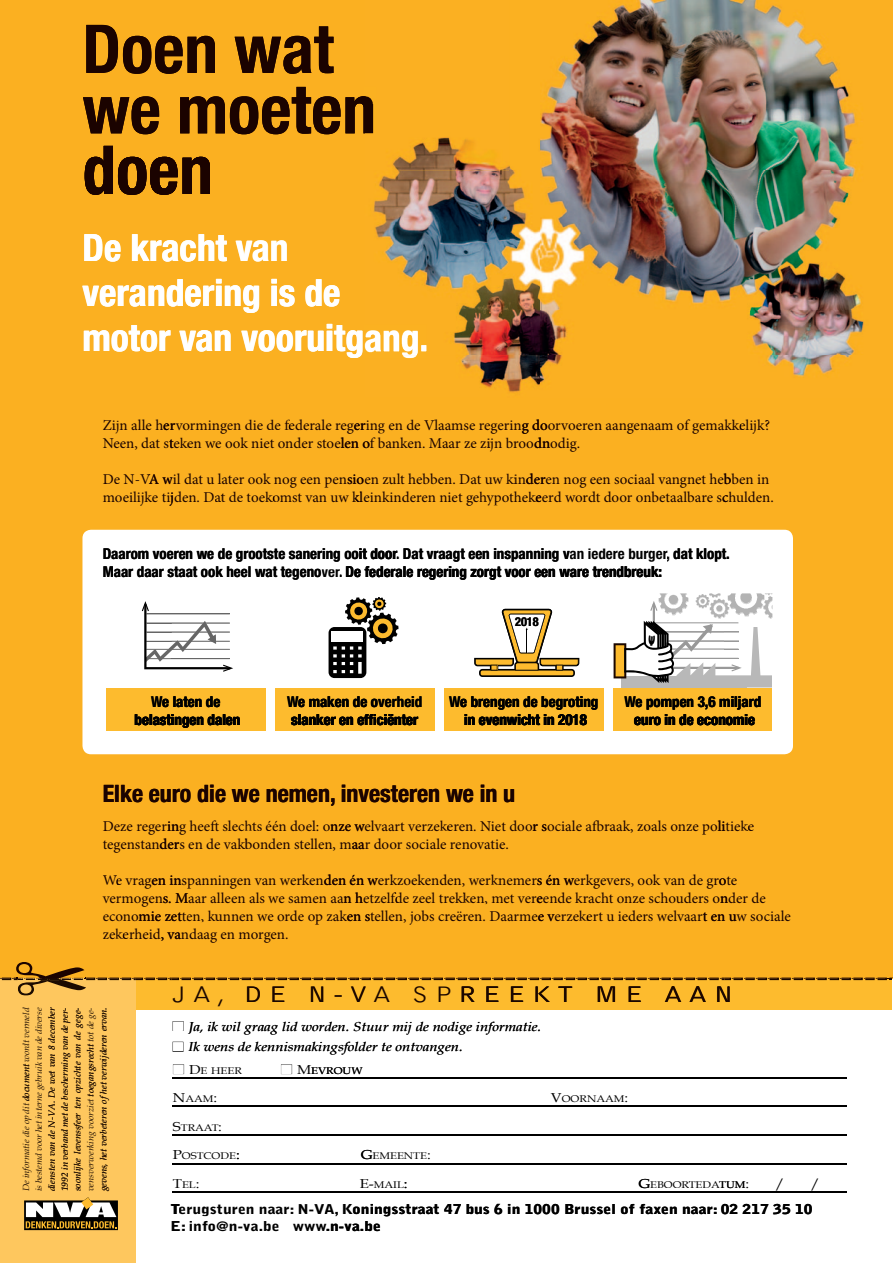
<style>
.page{position:relative;width:893px;height:1263px;background:#fff}
.page>*{position:absolute;margin:0;border:0;box-sizing:border-box;transform-origin:0 0}
.t1{font:700 condensed 67.2px "Helvetica Neue LT Std";color:#1b0300}
.t2{font:700 condensed 37.5px "Helvetica Neue LT Std";color:#fff}
.t3{font:700 condensed 24px "Helvetica Neue LT Std";color:#1b0300}
.t4{font:300 23.25px "Bell Gothic Std";letter-spacing:.25em;color:#1b0700;scale:1.16 1}
.t5{font:15px "Minion Pro";color:#1b0300}
.t6{font:700 condensed 15px "Helvetica Neue LT Std";color:#000}
.t7{font:900 13.65px "Bell Gothic Std";color:#000;scale:1.16 1}
.t8{font:italic 12.9px/20.7px "Book Antiqua";color:#000;scale:1.14 1}
.t9{font:12.9px "Book Antiqua";color:#000;scale:1.16 1}
.t10{font:700 condensed 12.3px "Helvetica Neue LT Std";color:#000}
.t11{font:9.75px "Book Antiqua";color:#000;scale:1.16 1}
.t12{font:italic 9px/12.9px "Book Antiqua";color:#1c0b00;text-align:justify;scale:1.05 1}
.s1{font-size:12.9px}
.s2{font-size:9.75px}
</style>
<div class="page">
<div style="left:0;top:0;width:892px;height:978px;background:#fbb021"></div>
<div style="left:82px;top:530px;width:711px;height:224px;background:#fff;border-radius:9px"></div>
<div style="left:127px;top:978px;width:765px;height:32px;background:#fdbb2e"></div>
<div style="left:0;top:978px;width:136px;height:285px;background:#fec75e"></div>
<svg style="left:24px;top:1197px;width:94px;height:33px;background:#8f8062"></svg>
<div style="left:275px;top:688px;width:159px;height:43px;background:#fdbb2e"></div>
<div style="left:329px;top:627px;width:37px;height:51px;background:#000;border-radius:6px"></div>
<svg style="left:332px;top:597px;width:66px;height:78px"></svg>
<div style="left:106px;top:688px;width:159px;height:43px;background:#fdbb2e"></div>
<div style="left:445px;top:688px;width:159px;height:43px;background:#fdbb2e"></div>
<div style="left:614px;top:688px;width:159px;height:43px;background:#fdbb2e"></div>
<svg style="left:474px;top:609px;width:105px;height:68px"></svg>
<img style="left:364px;top:0;width:500px;height:393px">
<img style="left:364px;top:324px;width:62px;height:25px">
<img style="left:364px;top:349px;width:62px;height:9px">
<img style="left:510px;top:171px;width:30px;height:138px">
<img style="left:402px;top:355px;width:15px;height:3px">
<svg style="left:142px;top:601px;width:91px;height:71px"></svg>
<hr style="left:173px;top:1077px;width:183px;height:1px;background:#000">
<hr style="left:356px;top:1077px;width:184px;height:1px;background:#000">
<hr style="left:540px;top:1077px;width:184px;height:1px;background:#000">
<hr style="left:724px;top:1077px;width:123px;height:1px;background:#000">
<hr style="left:173px;top:1105px;width:183px;height:2px;background:#000">
<hr style="left:173px;top:1134px;width:183px;height:2px;background:#000">
<hr style="left:173px;top:1163px;width:183px;height:1px;background:#000">
<hr style="left:173px;top:1192px;width:183px;height:1px;background:#000">
<hr style="left:356px;top:1105px;width:184px;height:2px;background:#000">
<hr style="left:356px;top:1134px;width:184px;height:2px;background:#000">
<hr style="left:356px;top:1163px;width:184px;height:1px;background:#000">
<hr style="left:356px;top:1192px;width:184px;height:1px;background:#000">
<hr style="left:540px;top:1105px;width:184px;height:2px;background:#000">
<hr style="left:540px;top:1134px;width:184px;height:2px;background:#000">
<hr style="left:540px;top:1163px;width:184px;height:1px;background:#000">
<hr style="left:540px;top:1192px;width:184px;height:1px;background:#000">
<hr style="left:724px;top:1105px;width:123px;height:2px;background:#000">
<hr style="left:724px;top:1134px;width:123px;height:2px;background:#000">
<hr style="left:724px;top:1163px;width:123px;height:1px;background:#000">
<hr style="left:724px;top:1192px;width:123px;height:1px;background:#000">
<svg style="left:0;top:960px;width:893px;height:21px"></svg>
<svg style="left:173px;top:1021px;width:11px;height:10px"></svg>
<svg style="left:173px;top:1042px;width:11px;height:10px"></svg>
<svg style="left:173px;top:1064px;width:12px;height:11px"></svg>
<svg style="left:281px;top:1064px;width:12px;height:11px"></svg>
<svg style="left:614px;top:593px;width:159px;height:94px"></svg>
<h1 class="t1" style="left:82px;top:25px;width:253px">Doen wat</h1>
<h1 class="t1" style="left:82px;top:85px;width:295px">we moeten</h1>
<h1 class="t1" style="left:82px;top:146px;width:132px">doen</h1>
<h2 class="t2" style="left:82px;top:234px;width:208px">De kracht van</h2>
<h2 class="t2" style="left:82px;top:279px;width:260px">verandering is de</h2>
<h2 class="t2" style="left:82px;top:324px;width:348px">motor van vooruit ang.</h2>
<h2 class="t2" style="left:345px;top:324px;width:20px">g</h2>
<p class="t5" style="left:103px;top:419px;width:669px">Zijn alle hervormingen die de federale regering en de Vlaamse regering doorvoeren aangenaam of gemakkelijk?</p>
<p class="t5" style="left:103px;top:437px;width:479px">Neen, dat steken we ook niet onder stoelen of banken. Maar ze zijn broodnodig.</p>
<p class="t5" style="left:103px;top:473px;width:668px">De N-VA wil dat u later ook nog een pensioen zult hebben. Dat uw kinderen nog een sociaal vangnet hebben in</p>
<p class="t5" style="left:103px;top:491px;width:673px">moeilijke tijden. Dat de toekomst van uw kleinkinderen niet gehypothekeerd wordt door onbetaalbare schulden.</p>
<p class="t6" style="left:103px;top:548px;width:629px">Daarom voeren we de grootste sanering ooit door. Dat vraagt een inspanning van iedere burger, dat klopt.</p>
<p class="t6" style="left:103px;top:566px;width:561px">Maar daar staat ook heel wat tegenover. De federale regering zorgt voor een ware trendbreuk:</p>
<p class="t6" style="left:151px;top:696px;width:71px">We laten de</p>
<p class="t10" style="left:515px;top:617px;width:25px">2018</p>
<p class="t6" style="left:287px;top:696px;width:137px">We maken de overheid</p>
<p class="t6" style="left:449px;top:696px;width:151px">We brengen de begroting</p>
<p class="t6" style="left:624px;top:696px;width:138px">We pompen 3,6 miljard</p>
<p class="t6" style="left:135px;top:714px;width:107px">belastingen dalen</p>
<p class="t6" style="left:291px;top:714px;width:128px">slanker en efficiënter</p>
<p class="t6" style="left:464px;top:714px;width:124px">in evenwicht in 2018</p>
<p class="t6" style="left:634px;top:714px;width:122px">euro in de economie</p>
<h3 class="t3" style="left:103px;top:785px;width:414px">Elke euro die we nemen, investeren we in u</h3>
<p class="t5" style="left:103px;top:820px;width:653px">Deze regering heeft slechts één doel: onze welvaart verzekeren. Niet door sociale afbraak, zoals onze politieke</p>
<p class="t5" style="left:103px;top:838px;width:408px">tegenstanders en de vakbonden stellen, maar door sociale renovatie.</p>
<p class="t5" style="left:103px;top:874px;width:636px">We vragen inspanningen van werkenden én werkzoekenden, werknemers én werkgevers, ook van de grote</p>
<p class="t5" style="left:103px;top:892px;width:664px">vermogens. Maar alleen als we samen aan hetzelfde zeel trekken, met vereende kracht onze schouders onder de</p>
<p class="t5" style="left:103px;top:910px;width:690px">economie zetten, kunnen we orde op zaken stellen, jobs creëren. Daarmee verzekert u ieders welvaart en uw sociale</p>
<p class="t5" style="left:103px;top:928px;width:187px">zekerheid, vandaag en morgen.</p>
<p class="t12" style="left:46px;top:1191px;width:177px;rotate:-90deg">diensten van de N-VA. De wet van 8 december 1992 in verband met de bescherming van de per&shy;soonlijke levenssfeer ten opzichte van de gege-</p>
<p class="t12" style="left:20px;top:1191px;width:176px;rotate:-90deg">De informatie die op dit document wordt vermeld</p>
<p class="t12" style="left:84px;top:1191px;width:176px;rotate:-90deg">vensverwerking voorziet toegangsrecht tot de ge-</p>
<p class="t12" style="left:33px;top:1191px;width:176px;rotate:-90deg">is bestemd voor het interne gebruik van de diverse</p>
<p class="t12" style="left:97px;top:1191px;width:176px;rotate:-90deg">gevens, het verbeteren of het verwijderen ervan.</p>
<h3 class="t4" style="left:173px;top:980px;width:47px">JA,</h3>
<h3 class="t4" style="left:244px;top:980px;width:423px">DE N-VA SPREEKT ME AAN</h3>
<p class="t8" style="left:189px;top:1016px;width:311px">Ja, ik wil graag lid worden. Stuur mij de nodige informatie.<br>Ik wens de kennismakingsfolder te ontvangen.</p>
<p class="t11" style="left:189px;top:1064px;width:47px"><span class="s1">D</span>E HEER</p>
<p class="t9" style="left:297px;top:1062px;width:14px">M</p>
<p class="t11" style="left:311px;top:1064px;width:46px">EVROUW</p>
<p class="t11" style="left:173px;top:1093px;width:40px"><span class="s1">N</span>AAM<span class="s1">:</span></p>
<p class="t11" style="left:173px;top:1121px;width:44px"><span class="s1">S</span>TRAAT<span class="s1">:</span></p>
<p class="t11" style="left:173px;top:1150px;width:56px"><span class="s1">P</span>OSTCODE</p>
<p class="t9" style="left:173px;top:1176px;width:25px">T<span class="s2">EL</span>:</p>
<p class="t11" style="left:551px;top:1093px;width:68px"><span class="s1">V</span>OORNAAM<span class="s1">:</span></p>
<p class="t9" style="left:236px;top:1147px;width:5px">:</p>
<p class="t11" style="left:361px;top:1150px;width:61px"><span class="s1">G</span>EMEENTE<span class="s1">:</span></p>
<p class="t11" style="left:360px;top:1178px;width:40px"><span class="s1">E-</span>MAIL</p>
<p class="t9" style="left:404px;top:1176px;width:5px">:</p>
<p class="t11" style="left:639px;top:1178px;width:97px"><span class="s1">G</span>EBOORTEDATUM<span class="s1">:</span></p>
<p class="t9" style="left:775px;top:1176px;width:9px">/</p>
<p class="t9" style="left:811px;top:1176px;width:9px">/</p>
<p class="t7" style="left:170px;top:1201px;width:555px">Terugsturen naar: N-VA, Koningsstraat 47 bus 6 in 1000 Brussel of faxen naar: 02 217 35 10</p>
<p class="t7" style="left:170px;top:1218px;width:183px">E: info@n-va.be www.n-va.be</p>
</div>
